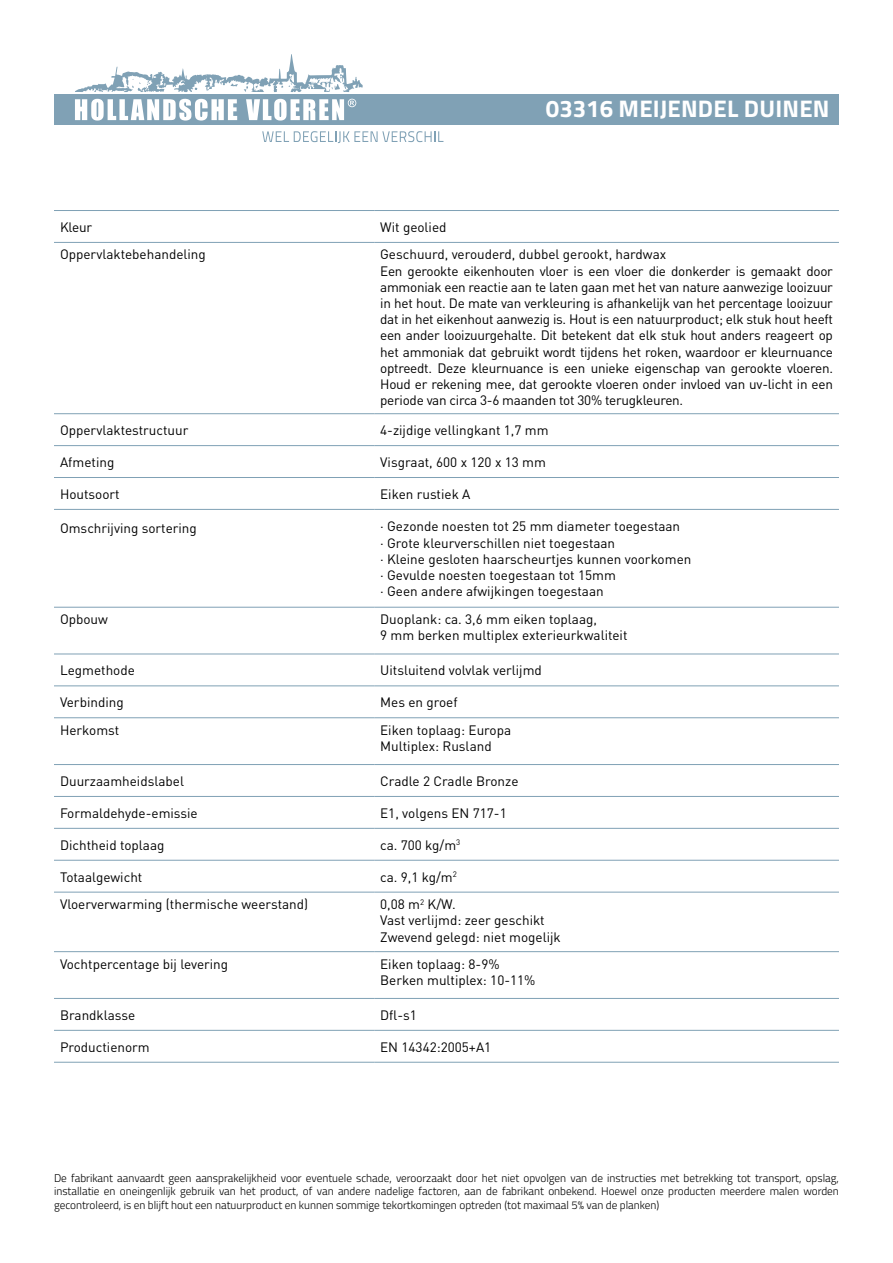
<style>
.page{position:relative;width:893px;height:1263px;background:#fff}
.page>*{position:absolute;margin:0;border:0;box-sizing:border-box;transform-origin:0 0}
.t1{font:700 24px "Titillium Web";letter-spacing:.01em;color:#fff}
.t2{font:13.5px/16.2px "DIN";color:#000}
.t3{font:13.5px/16.2px "DIN";letter-spacing:-.02em;color:#000}
.t4{font:300 11.25px/13.5px "Titillium Web";color:#000;text-align:justify}
</style>
<div class="page">
<svg style="left:75px;top:54px;width:288px;height:38px"></svg>
<div style="left:54px;top:94px;width:785px;height:30px;background:#80a1b5"></div>
<svg style="left:75px;top:99px;width:162px;height:22px"></svg>
<svg style="left:262px;top:131px;width:181px;height:12px"></svg>
<svg style="left:246px;top:99px;width:110px;height:22px"></svg>
<hr style="left:54px;top:242px;width:320px;height:1px;background:#80a1b5">
<hr style="left:374px;top:242px;width:465px;height:1px;background:#80a1b5">
<hr style="left:54px;top:413px;width:320px;height:1px;background:#80a1b5">
<hr style="left:374px;top:413px;width:465px;height:1px;background:#80a1b5">
<hr style="left:54px;top:445px;width:320px;height:1px;background:#80a1b5">
<hr style="left:374px;top:445px;width:465px;height:1px;background:#80a1b5">
<hr style="left:54px;top:477px;width:320px;height:1px;background:#80a1b5">
<hr style="left:374px;top:477px;width:465px;height:1px;background:#80a1b5">
<hr style="left:54px;top:509px;width:320px;height:1px;background:#80a1b5">
<hr style="left:374px;top:509px;width:465px;height:1px;background:#80a1b5">
<hr style="left:54px;top:607px;width:320px;height:1px;background:#80a1b5">
<hr style="left:374px;top:607px;width:465px;height:1px;background:#80a1b5">
<hr style="left:54px;top:654px;width:320px;height:1px;background:#80a1b5">
<hr style="left:374px;top:654px;width:465px;height:1px;background:#80a1b5">
<hr style="left:54px;top:685px;width:320px;height:1px;background:#80a1b5">
<hr style="left:374px;top:685px;width:465px;height:1px;background:#80a1b5">
<hr style="left:54px;top:717px;width:320px;height:1px;background:#80a1b5">
<hr style="left:374px;top:717px;width:465px;height:1px;background:#80a1b5">
<hr style="left:54px;top:764px;width:320px;height:1px;background:#80a1b5">
<hr style="left:374px;top:764px;width:465px;height:1px;background:#80a1b5">
<hr style="left:54px;top:796px;width:320px;height:1px;background:#80a1b5">
<hr style="left:374px;top:796px;width:465px;height:1px;background:#80a1b5">
<hr style="left:54px;top:828px;width:320px;height:1px;background:#80a1b5">
<hr style="left:374px;top:828px;width:465px;height:1px;background:#80a1b5">
<hr style="left:54px;top:860px;width:320px;height:1px;background:#80a1b5">
<hr style="left:374px;top:860px;width:465px;height:1px;background:#80a1b5">
<hr style="left:54px;top:892px;width:320px;height:1px;background:#80a1b5">
<hr style="left:374px;top:892px;width:465px;height:1px;background:#80a1b5">
<hr style="left:54px;top:951px;width:320px;height:1px;background:#80a1b5">
<hr style="left:374px;top:951px;width:465px;height:1px;background:#80a1b5">
<hr style="left:54px;top:998px;width:320px;height:1px;background:#80a1b5">
<hr style="left:374px;top:998px;width:465px;height:1px;background:#80a1b5">
<hr style="left:54px;top:1030px;width:320px;height:1px;background:#80a1b5">
<hr style="left:374px;top:1030px;width:465px;height:1px;background:#80a1b5">
<hr style="left:54px;top:210px;width:320px;height:1px;background:#80a1b5">
<hr style="left:374px;top:210px;width:465px;height:1px;background:#80a1b5">
<hr style="left:54px;top:1062px;width:320px;height:1px;background:#80a1b5">
<hr style="left:374px;top:1062px;width:465px;height:1px;background:#80a1b5">
<h1 class="t1" style="left:546px;top:91px;width:285px">03316 MEIJENDEL DUINEN</h1>
<p class="t2" style="left:60px;top:219px;width:34px">Kleur</p>
<p class="t2" style="left:380px;top:219px;width:68px">Wit geolied</p>
<p class="t2" style="left:60px;top:246px;width:147px">Oppervlaktebehandeling</p>
<p class="t3" style="left:380px;top:246px;width:454px">Geschuurd, verouderd, dubbel gerookt, hardwax<br>Een gerookte eikenhouten vloer is een vloer die donkerder is gemaakt door ammoniak een reactie aan te laten gaan met het van nature aanwezige looizuur in het hout. De mate van verkleuring is afhankelijk van het percentage looizuur dat in het eikenhout aanwezig is. Hout is een natuurproduct; elk stuk hout heeft een ander looizuurgehalte. Dit betekent dat elk stuk hout anders reageert op het ammoniak dat gebruikt wordt tijdens het roken, waardoor er kleurnuance optreedt. Deze kleurnuance is een unieke eigenschap van gerookte vloeren.<br>Houd er rekening mee, dat gerookte vloeren onder invloed van uv-licht in een periode van circa 3-6 maanden tot 30% terugkleuren.</p>
<p class="t2" style="left:60px;top:422px;width:130px">Oppervlaktestructuur</p>
<p class="t2" style="left:380px;top:422px;width:170px">4-zijdige vellingkant 1,7 mm</p>
<p class="t2" style="left:60px;top:454px;width:56px">Afmeting</p>
<p class="t2" style="left:380px;top:454px;width:167px">Visgraat, 600 x 120 x 13 mm</p>
<p class="t2" style="left:60px;top:486px;width:61px">Houtsoort</p>
<p class="t2" style="left:380px;top:486px;width:92px">Eiken rustiek A</p>
<p class="t2" style="left:60px;top:520px;width:138px">Omschrijving sortering</p>
<p class="t2" style="left:380px;top:518px;width:313px">· Gezonde noesten tot 25 mm diameter toegestaan<br>· Grote kleurverschillen niet toegestaan<br>· Kleine gesloten haarscheurtjes kunnen voorkomen · Gevulde noesten toegestaan tot 15mm<br>· Geen andere afwijkingen toegestaan</p>
<p class="t2" style="left:60px;top:611px;width:50px">Opbouw</p>
<p class="t2" style="left:380px;top:611px;width:249px">Duoplank: ca. 3,6 mm eiken toplaag,<br>9 mm berken multiplex exterieurkwaliteit</p>
<p class="t2" style="left:60px;top:662px;width:76px">Legmethode</p>
<p class="t2" style="left:380px;top:662px;width:163px">Uitsluitend volvlak verlijmd</p>
<p class="t2" style="left:60px;top:694px;width:65px">Verbinding</p>
<p class="t2" style="left:380px;top:694px;width:79px">Mes en groef</p>
<p class="t2" style="left:60px;top:721px;width:61px">Herkomst</p>
<p class="t2" style="left:380px;top:721px;width:132px">Eiken toplaag: Europa<br>Multiplex: Rusland</p>
<p class="t2" style="left:60px;top:773px;width:126px">Duurzaamheidslabel</p>
<p class="t2" style="left:380px;top:773px;width:140px">Cradle 2 Cradle Bronze</p>
<p class="t2" style="left:60px;top:805px;width:139px">Formaldehyde-emissie</p>
<p class="t2" style="left:380px;top:805px;width:128px">E1, volgens EN 717-1</p>
<p class="t2" style="left:60px;top:836px;width:106px">Dichtheid toplaag</p>
<p class="t2" style="left:380px;top:836px;width:82px">ca. 700 kg/m<sup>3</sup></p>
<p class="t2" style="left:60px;top:868px;width:84px">Totaalgewicht</p>
<p class="t2" style="left:380px;top:868px;width:78px">ca. 9,1 kg/m<sup>2</sup></p>
<p class="t2" style="left:60px;top:896px;width:250px">Vloerverwarming (thermische weerstand)</p>
<p class="t2" style="left:380px;top:896px;width:182px">0,08 m<sup>2</sup> K/W.<br>Vast verlijmd: zeer geschikt<br>Zwevend gelegd: niet mogelijk</p>
<p class="t2" style="left:60px;top:955px;width:170px">Vochtpercentage bij levering</p>
<p class="t2" style="left:380px;top:955px;width:157px">Eiken toplaag: 8-9%<br>Berken multiplex: 10-11%</p>
<p class="t2" style="left:60px;top:1007px;width:77px">Brandklasse</p>
<p class="t2" style="left:380px;top:1007px;width:38px">Dfl-s1</p>
<p class="t2" style="left:60px;top:1038px;width:91px">Productienorm</p>
<p class="t2" style="left:380px;top:1038px;width:113px">EN 14342:2005+A1</p>
<p class="t4" style="left:54px;top:1171px;width:786px">De fabrikant aanvaardt geen aansprakelijkheid voor eventuele schade, veroorzaakt door het niet opvolgen van de instructies met betrekking tot transport, opslag, installatie en oneingenlijk gebruik van het product, of van andere nadelige factoren, aan de fabrikant onbekend. Hoewel onze producten meerdere malen worden gecontroleerd, is en blijft hout een natuurproduct en kunnen sommige tekortkomingen optreden (tot maximaal 5% van de planken)</p>
</div>
